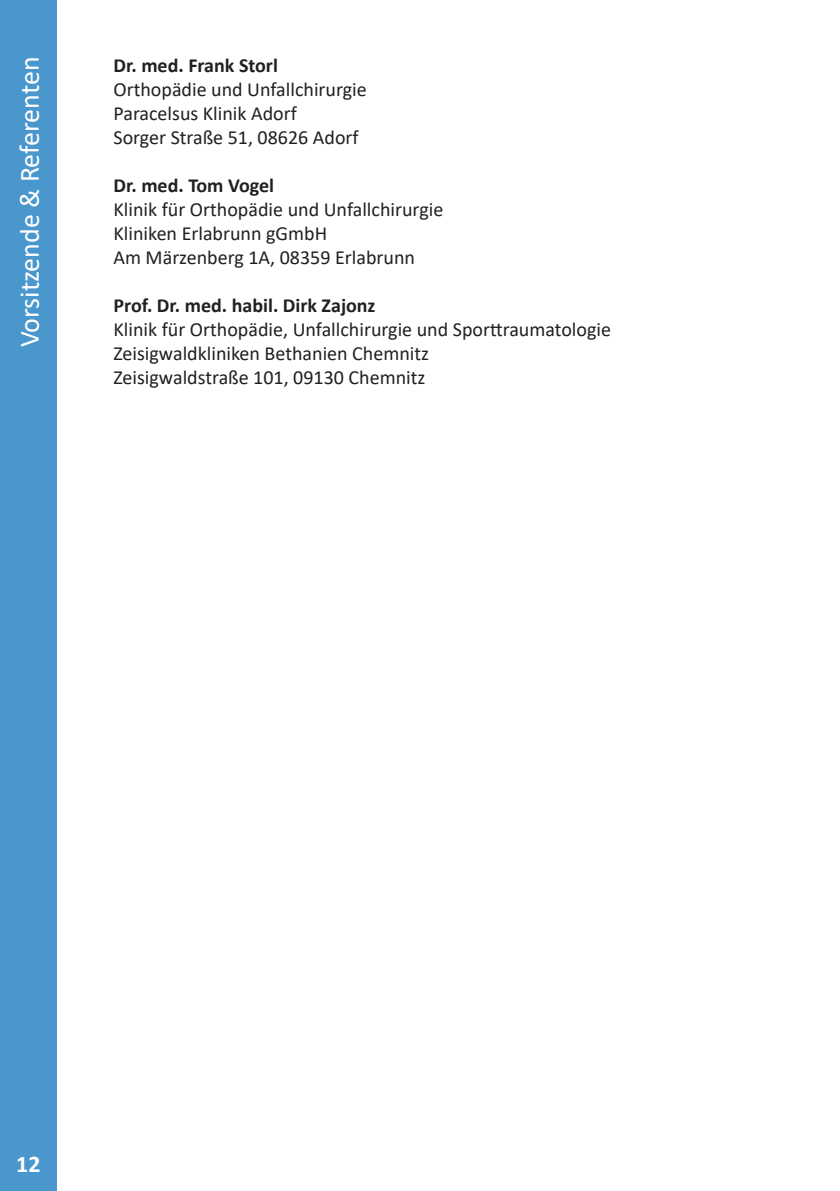
<style>
.page{position:relative;width:840px;height:1191px;background:#fff}
.page>*{position:absolute;margin:0;border:0;box-sizing:border-box;transform-origin:0 0}
.t1{font:28px "Calibri";letter-spacing:-.02em;color:#fff}
.t2{font:700 24px "Calibri";color:#fff}
.Standarttext{font:20px "Calibri";color:#231f20}
.Standarttext-2{font:700 20px "Calibri";color:#231f20}
</style>
<div class="page">
<div style="left:0;top:0;width:57px;height:1191px;background:#4a97ce"></div>
<p class="t1" style="left:10px;top:347px;width:292px;rotate:-90deg">Vorsitzende &amp; Referenten</p>
<p class="Standarttext-2" style="left:113px;top:51px;width:166px">Dr. med. Frank Storl</p>
<p class="Standarttext" style="left:113px;top:75px;width:255px">Orthopädie und Unfallchirurgie</p>
<p class="Standarttext" style="left:113px;top:99px;width:185px">Paracelsus Klinik Adorf</p>
<p class="Standarttext" style="left:113px;top:123px;width:247px">Sorger Straße 51, 08626 Adorf</p>
<p class="Standarttext-2" style="left:113px;top:171px;width:162px">Dr. med. Tom Vogel</p>
<p class="Standarttext" style="left:113px;top:195px;width:331px">Klinik für Orthopädie und Unfallchirurgie</p>
<p class="Standarttext" style="left:113px;top:219px;width:215px">Kliniken Erlabrunn gGmbH</p>
<p class="Standarttext" style="left:113px;top:243px;width:303px">Am Märzenberg 1A, 08359 Erlabrunn</p>
<p class="Standarttext-2" style="left:113px;top:291px;width:263px">Prof. Dr. med. habil. Dirk Zajonz</p>
<p class="Standarttext" style="left:113px;top:315px;width:499px">Klinik für Orthopädie, Unfallchirurgie und Sporttraumatologie</p>
<p class="Standarttext" style="left:113px;top:339px;width:317px">Zeisigwaldkliniken Bethanien Chemnitz</p>
<p class="Standarttext" style="left:113px;top:363px;width:313px">Zeisigwaldstraße 101, 09130 Chemnitz</p>
<p class="t2" style="left:16px;top:1146px;width:26px">12</p>
</div>
